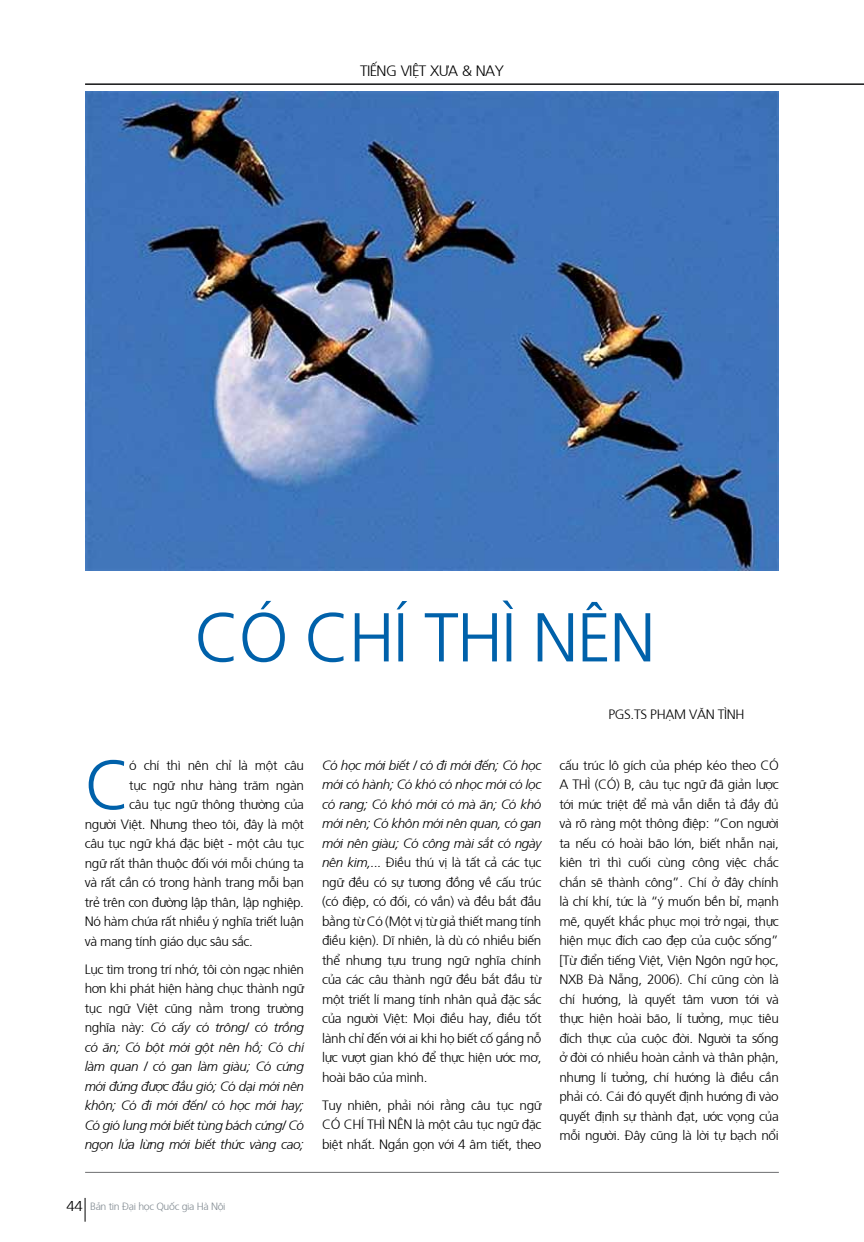
<style>
.page{position:relative;width:864px;height:1242px;background:#fff}
.page>*{position:absolute;margin:0;border:0;box-sizing:border-box;transform-origin:0 0}
.t1{font:300 69.3px "Frutiger";color:#0061aa}
.t2{font:300 69px "Frutiger";color:#0061aa}
.t3{font:300 15px "Frutiger";color:#000}
.t4{font:300 13.5px/19.5px "Frutiger";letter-spacing:-.025em;color:#000}
.t5{font:italic 300 13.5px/19.5px "Frutiger";letter-spacing:-.025em;color:#000;text-align:justify}
.t6{font:300 10.5px "Frutiger";letter-spacing:-.03em;color:#828b92}
.s1{font-style:normal}
.s2{font-style:italic}
.s3{font-size:14.25px;color:#000}
</style>
<div class="page">
<img style="left:85px;top:92px;width:693px;height:478px">
<hr style="left:85px;top:1172px;width:693px;height:1px;background:#6d6e71">
<svg style="left:85px;top:1198px;width:1px;height:23px"></svg>
<hr style="left:85px;top:84px;width:778px;height:1px;background:#0a0a0b">
<p class="t3" style="left:360px;top:60px;width:8px">TIẾN</p>
<p class="t3" style="left:386px;top:60px;width:23px">G VIỆT</p>
<p class="t3" style="left:430px;top:60px;width:56px">XƯA &amp; NAY</p>
<h2 class="t2" style="left:194px;top:589px;width:377px">CÓCHÍ THÌ NÊN</h2>
<h1 class="t1" style="left:85px;top:736px;width:37px">C</h1>
<p class="t4" style="left:129px;top:754px;width:176px">ó chí thì nên chỉ là một câu</p>
<p class="t4" style="left:129px;top:774px;width:176px">tục ngữ như hàng trăm ngàn</p>
<p class="t4" style="left:129px;top:793px;width:176px">câu tục ngữ thông thường của</p>
<p class="t4" style="left:85px;top:813px;width:221px">người Việt. Nhưng theo tôi, đây là một</p>
<p class="t4" style="left:85px;top:832px;width:221px">câu tục ngữ khá đặc biệt - một câu tục</p>
<p class="t4" style="left:85px;top:852px;width:221px">ngữ rất thân thuộc đối với mỗi chúng ta</p>
<p class="t4" style="left:85px;top:871px;width:221px">và rất cần có trong hành trang mỗi bạn</p>
<p class="t4" style="left:85px;top:891px;width:221px">trẻ trên con đường lập thân, lập nghiệp.</p>
<p class="t4" style="left:85px;top:910px;width:221px">Nó hàm chứa rất nhiều ý nghĩa triết luận</p>
<p class="t4" style="left:85px;top:930px;width:170px">và mang tính giáo dục sâu sắc.</p>
<p class="t5" style="left:85px;top:958px;width:221px"><span class="s1">Lục tìm trong trí nhớ, tôi còn ngạc nhiên hơn khi phát hiện hàng chục thành ngữ tục ngữ Việt cũng nằm trong trường nghĩa này:</span> Có cấy có trông/ có trồng có ăn; Có bột mới gột nên hồ; Có chí làm quan / có gan làm giàu; Có cứng mới đứng được đầu gió; Có dại mới nên khôn; Có đi mới đến/ có học mới hay; Có gió lung mới biết tùng bách cứng/ Có ngọn lửa lừng mới biết thức vàng cao;</p>
<p class="t4" style="left:322px;top:754px;width:221px;text-align:justify"><span class="s2">Có học mới biết / có đi mới đến; Có học mới có hành; Có khó có nhọc mới có lọc có rang; Có khó mới có mà ăn; Có khó mới nên; Có khôn mới nên quan, có gan mới nên giàu; Có công mài sắt có ngày nên kim,...</span> Điều thú vị là tất cả các tục ngữ đều có sự tương đồng về cấu trúc (có điệp, có đối, có vần) và đều bắt đầu bằng từ Có (Một vị từ giả thiết mang tính điều kiện). Dĩ nhiên, là dù có nhiều biến thể nhưng tựu trung ngữ nghĩa chính của các câu thành ngữ đều bắt đầu từ một triết lí mang tính nhân quả đặc sắc của người Việt: Mọi điều hay, điều tốt lành chỉ đến với ai khi họ biết cố gắng nỗ lực vượt gian khó để thực hiện ước mơ, hoài bão của mình.</p>
<p class="t4" style="left:322px;top:1094px;width:221px">Tuy nhiên, phải nói rằng câu tục ngữ<br>CÓCHÍ THÌ NÊN</p>
<p class="t4" style="left:322px;top:1114px;width:221px;text-align:right">là một câu tục ngữ đặc<br>biệt nhất. Ngắn gọn với 4 âm tiết, theo</p>
<p class="t4" style="left:608px;top:703px;width:90px">PGS.TS PHẠM VĂN</p>
<p class="t4" style="left:717px;top:703px;width:8px">TÌNH</p>
<p class="t4" style="left:559px;top:754px;width:221px">cấu trúc lô gích của phép kéo theo CÓ A THÌ (CÓ) B, câu tục ngữ đã giản lược tới mức triệt để mà vẫn diễn tả đầy đủ và rõ ràng một thông điệp: “Con người ta nếu có hoài bão lớn, biết nhẫn nại, kiên trì thì cuối cùng công việc chắc chắn sẽ thành công”. Chí ở đây chính là chí khí, tức là “ý muốn bền bỉ, mạnh mẽ, quyết khắc phục mọi trở ngại, thực hiện mục đích cao đẹp của cuộc sống” [Từ điển tiếng Việt, Viện Ngôn ngữ học, NXB Đà Nẵng, 2006). Chí cũng còn là chí hướng, là quyết tâm vươn tới và thực hiện hoài bão, lí tưởng, mục tiêu đích thực của cuộc đời. Người ta sống ở đời có nhiều hoàn cảnh và thân phận, nhưng lí tưởng, chí hướng là điều cần phải có. Cái đó quyết định hướng đi vào quyết định sự thành đạt, ước vọng của mỗi người. Đây cũng là lời tự bạch nổi</p>
<p class="t6" style="left:67px;top:1198px;width:160px"><span class="s3">44</span> Bản tin Đại học Quốc gia Hà Nội</p>
</div>
